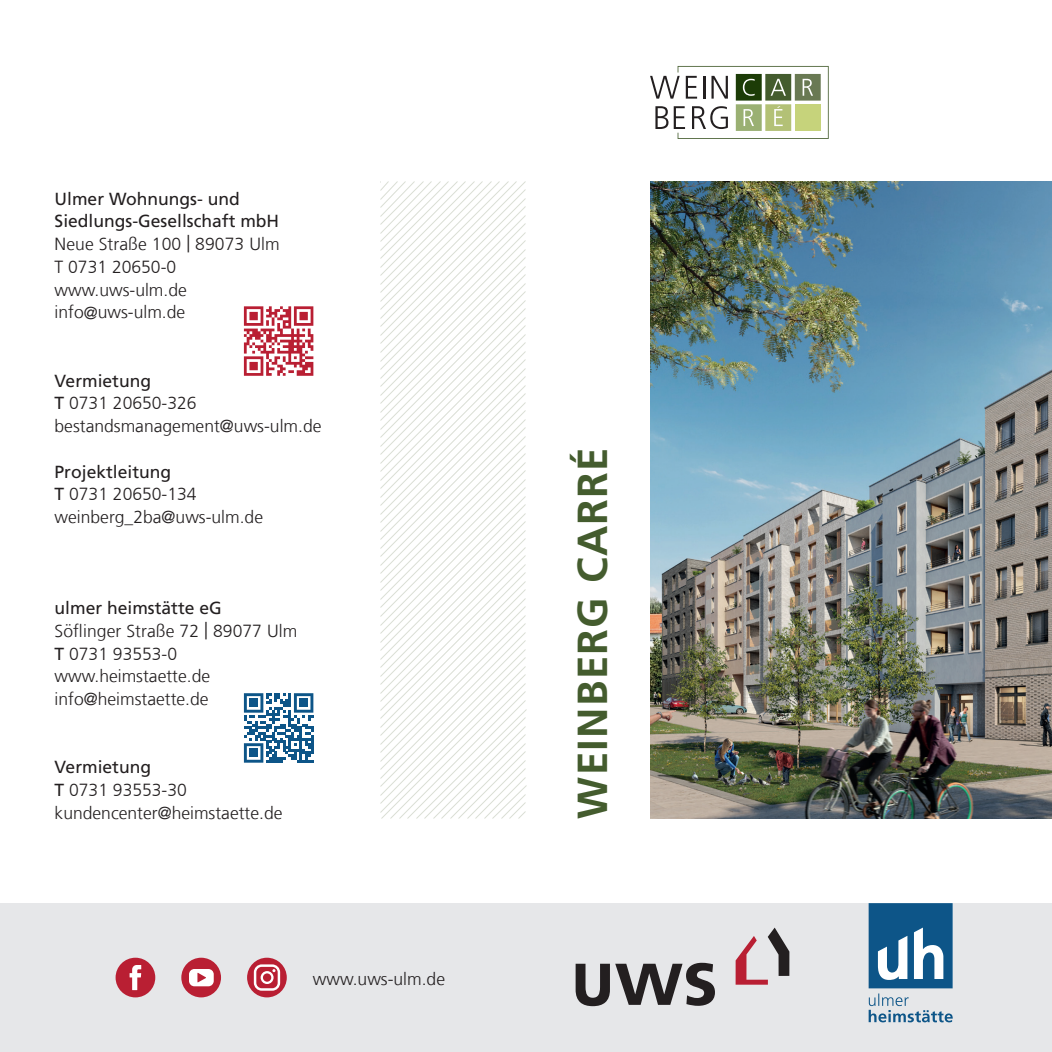
<style>
.page{position:relative;width:1052px;height:1052px;background:#fff}
.page>*{position:absolute;margin:0;border:0;box-sizing:border-box;transform-origin:0 0}
.t1{font:700 42px "Frutiger LT Com";letter-spacing:.03em;color:#445c2e}
.t2{font:300 17.5px/22.8px "Frutiger LT Com";color:#231f20}
.t3{font:17.5px/22.8px "Frutiger LT Com";color:#231f20}
.s1{font-weight:400}
</style>
<div class="page">
<svg style="left:380px;top:182px;width:146px;height:637px"></svg>
<div style="left:0;top:903px;width:1052px;height:149px;background:#e6e7e9"></div>
<img style="left:650px;top:182px;width:402px;height:637px">
<svg style="left:247px;top:957px;width:40px;height:40px"></svg>
<svg style="left:254px;top:964px;width:26px;height:26px"></svg>
<div style="left:181px;top:957px;width:40px;height:40px;background:#b91f33;border-radius:50%"></div>
<svg style="left:189px;top:969px;width:25px;height:17px"></svg>
<div style="left:116px;top:957px;width:39px;height:40px;background:#b91f33;border-radius:50%"></div>
<svg style="left:130px;top:965px;width:11px;height:25px"></svg>
<svg style="left:650px;top:66px;width:178px;height:73px"></svg>
<svg style="left:244px;top:306px;width:69px;height:70px"></svg>
<svg style="left:575px;top:962px;width:140px;height:44px"></svg>
<svg style="left:735px;top:927px;width:54px;height:57px"></svg>
<svg style="left:868px;top:903px;width:84px;height:119px"></svg>
<svg style="left:244px;top:693px;width:69px;height:69px"></svg>
<div style="left:249px;top:699px;width:9px;height:8px;background:#0d5588"></div>
<div style="left:299px;top:699px;width:9px;height:8px;background:#0d5588"></div>
<div style="left:249px;top:749px;width:9px;height:8px;background:#0d5588"></div>
<p class="t3" style="left:55px;top:187px;width:226px">Ulmer Wohnungs- und<br>Siedlungs-Gesellschaft mbH</p>
<p class="t2" style="left:55px;top:233px;width:226px">Neue Straße 100 | 89073 Ulm<br>T 0731 20650-0 www.uws-ulm.de info@uws-ulm.de</p>
<p class="t2" style="left:55px;top:369px;width:268px"><span class="s1">Vermietung<br>T</span> 0731 20650-326 bestandsmanagement@uws-ulm.de</p>
<p class="t2" style="left:55px;top:460px;width:210px"><span class="s1">Projektleitung<br>T</span> 0731 20650-134 weinberg_2ba@uws-ulm.de</p>
<p class="t3" style="left:55px;top:597px;width:169px">ulmer heimstätte eG</p>
<p class="t2" style="left:55px;top:619px;width:244px">Söflinger Straße 72 | 89077 Ulm<br><span class="s1">T</span> 0731 93553-0 www.heimstaette.de info@heimstaette.de</p>
<p class="t2" style="left:55px;top:756px;width:229px"><span class="s1">Vermietung<br>T</span> 0731 93553-30 kundencenter@heimstaette.de</p>
<p class="t2" style="left:313px;top:967px;width:134px">www.uws-ulm.de</p>
<h1 class="t1" style="left:568px;top:818px;width:373px;rotate:-90deg">WEINBERG CARRÉ</h1>
</div>
